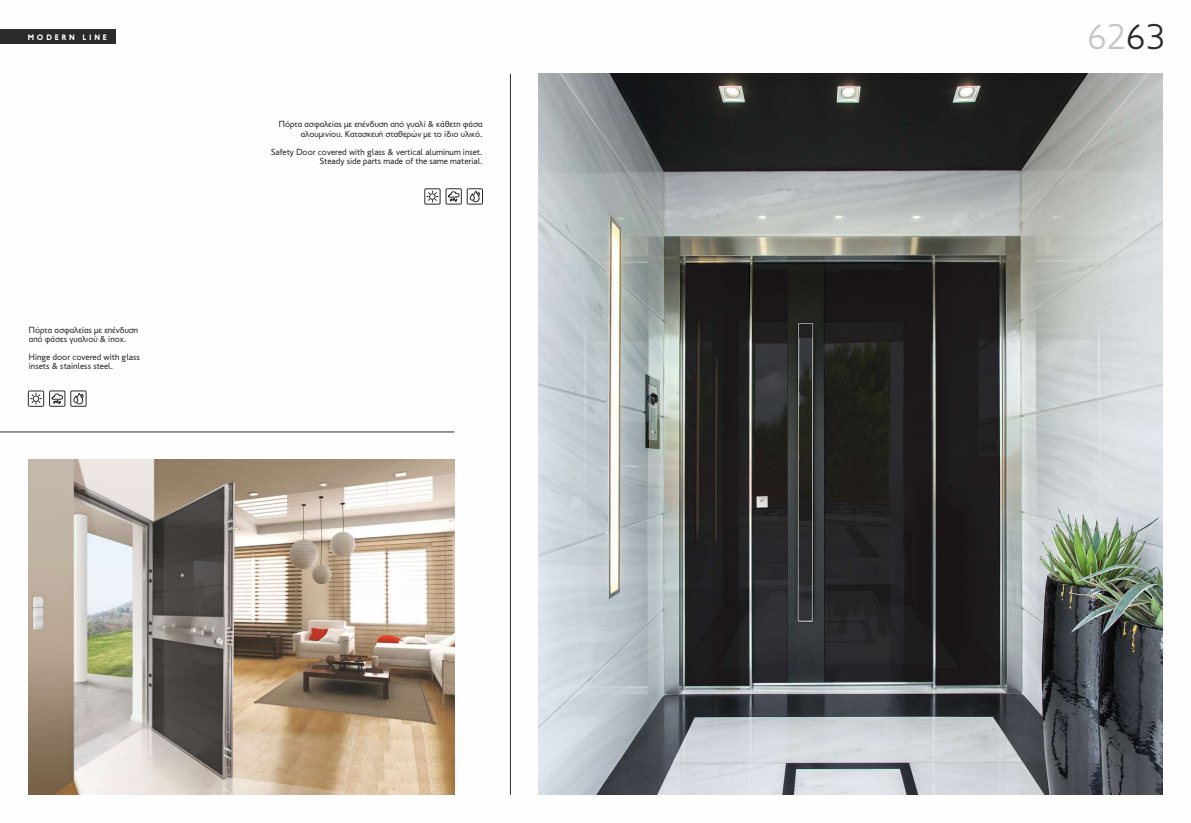
<style>
.page{position:relative;width:1191px;height:823px;background:#fff}
.page>*{position:absolute;margin:0;border:0;box-sizing:border-box;transform-origin:0 0}
.t1{font:300 36px "PF Transport";color:#c5c6c6}
.t2{font:9px/9.2px "PF Transport";color:#2b2a29}
.t3{font:900 8px "PF Transport";letter-spacing:.35em;color:#fefefe}
.s1{color:#2b2a29}
</style>
<div class="page">
<hr style="left:510px;top:74px;width:1px;height:720px;background:#2b2a29">
<hr style="left:0;top:431px;width:454px;height:1px;background:#2b2a29">
<svg style="left:28px;top:390px;width:59px;height:17px"></svg>
<svg style="left:424px;top:188px;width:59px;height:17px"></svg>
<img style="left:539px;top:74px;width:623px;height:720px">
<img style="left:28px;top:459px;width:426px;height:335px">
<div style="left:0;top:30px;width:116px;height:14px;background:#2b2a29"></div>
<p class="t3" style="left:28px;top:34px;width:81px">MODERN LINE</p>
<h1 class="t1" style="left:1087px;top:22px;width:79px">62<span class="s1">63</span></h1>
<p class="t2" style="left:29px;top:325px;width:111px">Πόρτα ασφαλείας µε επένδυση από φάσες γυαλιού &amp; inox.</p>
<p class="t2" style="left:29px;top:353px;width:112px">Hinge door covered with glass insets &amp; stainless steel.</p>
<p class="t2" style="left:279px;top:120px;width:205px;text-align:right">Πόρτα ασφαλείας µε επένδυση από γυαλί &amp; κάθετη φάσα αλουµινίου. Kατασκευή σταθερών µε το ίδιο υλικό.</p>
<p class="t2" style="left:271px;top:148px;width:213px;text-align:right">Safety Door covered with glass &amp; vertical aluminum inset.<br>Steady side parts made of the same material.</p>
</div>
